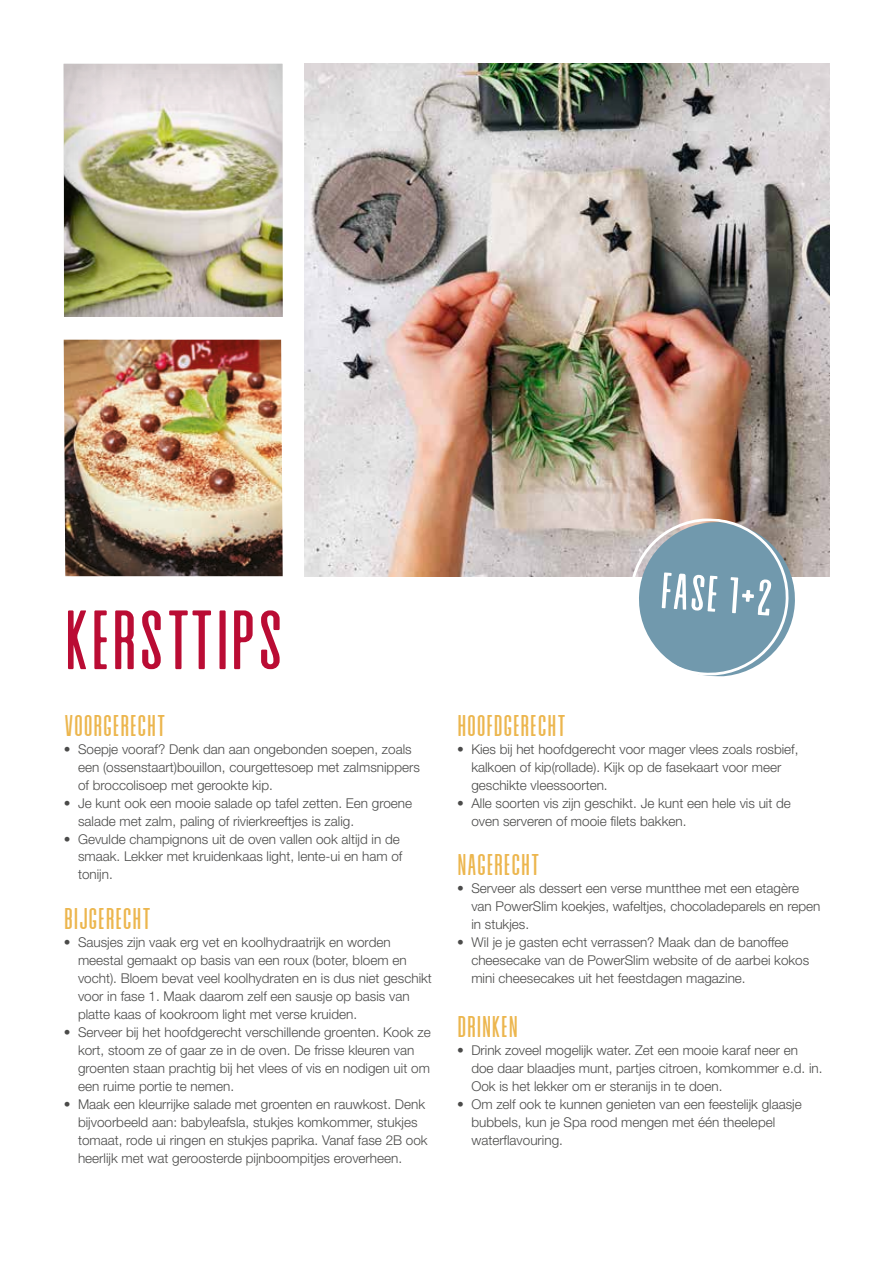
<style>
.page{position:relative;width:893px;height:1263px;background:#fff}
.page>*{position:absolute;margin:0;border:0;box-sizing:border-box;transform-origin:0 0}
.t1{font:83.85px "Alvaro Condensed";color:#ba0c34}
.t2{font:51px "Alvaro Condensed";color:#fff}
.t3{font:30px "Alvaro Condensed";color:#ecb64e}
.t4{font:300 13.5px/18px "Helvetica Neue LT Std";color:#4b4b4a}
</style>
<div class="page">
<img style="left:304px;top:64px;width:525px;height:512px">
<div style="left:62px;top:62px;width:222px;height:257px;background:#1d1d1b;opacity:.3"></div>
<img style="left:64px;top:340px;width:219px;height:236px">
<svg style="left:627px;top:516px;width:171px;height:161px"></svg>
<h1 class="t1" style="left:64px;top:614px;width:222px">KERSTTIPS</h1>
<h3 class="t3" style="left:64px;top:716px;width:104px">VOORGERECHT</h3>
<p class="t4" style="left:78px;top:739px;width:343px;text-indent:-14px">• Soepje vooraf? Denk dan aan ongebonden soepen, zoals een (ossenstaart)bouillon, courgettesoep met zalmsnippers of broccolisoep met gerookte kip.</p>
<p class="t4" style="left:78px;top:793px;width:336px;text-indent:-14px">• Je kunt ook een mooie salade op tafel zetten. Een groene salade met zalm, paling of rivierkreeftjes is zalig.</p>
<p class="t4" style="left:78px;top:829px;width:326px;text-indent:-14px">• Gevulde champignons uit de oven vallen ook altijd in de smaak. Lekker met kruidenkaas light, lente-ui en ham of tonijn.</p>
<h3 class="t3" style="left:64px;top:909px;width:89px">BIJGERECHT</h3>
<p class="t4" style="left:78px;top:933px;width:355px;text-indent:-14px">• Sausjes zijn vaak erg vet en koolhydraatrijk en worden meestal gemaakt op basis van een roux (boter, bloem en vocht). Bloem bevat veel koolhydraten en is dus niet geschikt voor in fase 1. Maak daarom zelf een sausje op basis van platte kaas of kookroom light met verse kruiden.</p>
<p class="t4" style="left:78px;top:1023px;width:354px;text-indent:-14px">• Serveer bij het hoofdgerecht verschillende groenten. Kook ze kort, stoom ze of gaar ze in de oven. De frisse kleuren van groenten staan prachtig bij het vlees of vis en nodigen uit om een ruime portie te nemen.</p>
<p class="t4" style="left:78px;top:1095px;width:351px;text-indent:-14px">• Maak een kleurrijke salade met groenten en rauwkost. Denk bijvoorbeeld aan: babyleafsla, stukjes komkommer, stukjes tomaat, rode ui ringen en stukjes paprika. Vanaf fase 2B ook heerlijk met wat geroosterde pijnboompitjes eroverheen.</p>
<h2 class="t2" style="left:661px;top:574px;width:114px;rotate:4deg">FASE 1+2</h2>
<h3 class="t3" style="left:457px;top:716px;width:111px">HOOFDGERECHT</h3>
<p class="t4" style="left:471px;top:739px;width:329px;text-indent:-14px">• Kies bij het hoofdgerecht voor mager vlees zoals rosbief, kalkoen of kip(rollade). Kijk op de fasekaart voor meer geschikte vleessoorten.</p>
<p class="t4" style="left:471px;top:793px;width:321px;text-indent:-14px">• Alle soorten vis zijn geschikt. Je kunt een hele vis uit de oven serveren of mooie filets bakken.</p>
<h3 class="t3" style="left:457px;top:855px;width:84px">NAGERECHT</h3>
<p class="t4" style="left:471px;top:879px;width:351px;text-indent:-14px">• Serveer als dessert een verse muntthee met een etagère van PowerSlim koekjes, wafeltjes, chocoladeparels en repen in stukjes.</p>
<p class="t4" style="left:471px;top:933px;width:339px;text-indent:-14px">• Wil je je gasten echt verrassen? Maak dan de banoffee cheesecake van de PowerSlim website of de aarbei kokos mini cheesecakes uit het feestdagen magazine.</p>
<h3 class="t3" style="left:457px;top:1017px;width:62px">DRINKEN</h3>
<p class="t4" style="left:471px;top:1041px;width:353px;text-indent:-14px">• Drink zoveel mogelijk water. Zet een mooie karaf neer en doe daar blaadjes munt, partjes citroen, komkommer e.d. in.<br>Ook is het lekker om er steranijs in te doen.</p>
<p class="t4" style="left:471px;top:1095px;width:332px;text-indent:-14px">• Om zelf ook te kunnen genieten van een feestelijk glaasje bubbels, kun je Spa rood mengen met één theelepel waterflavouring.</p>
</div>
